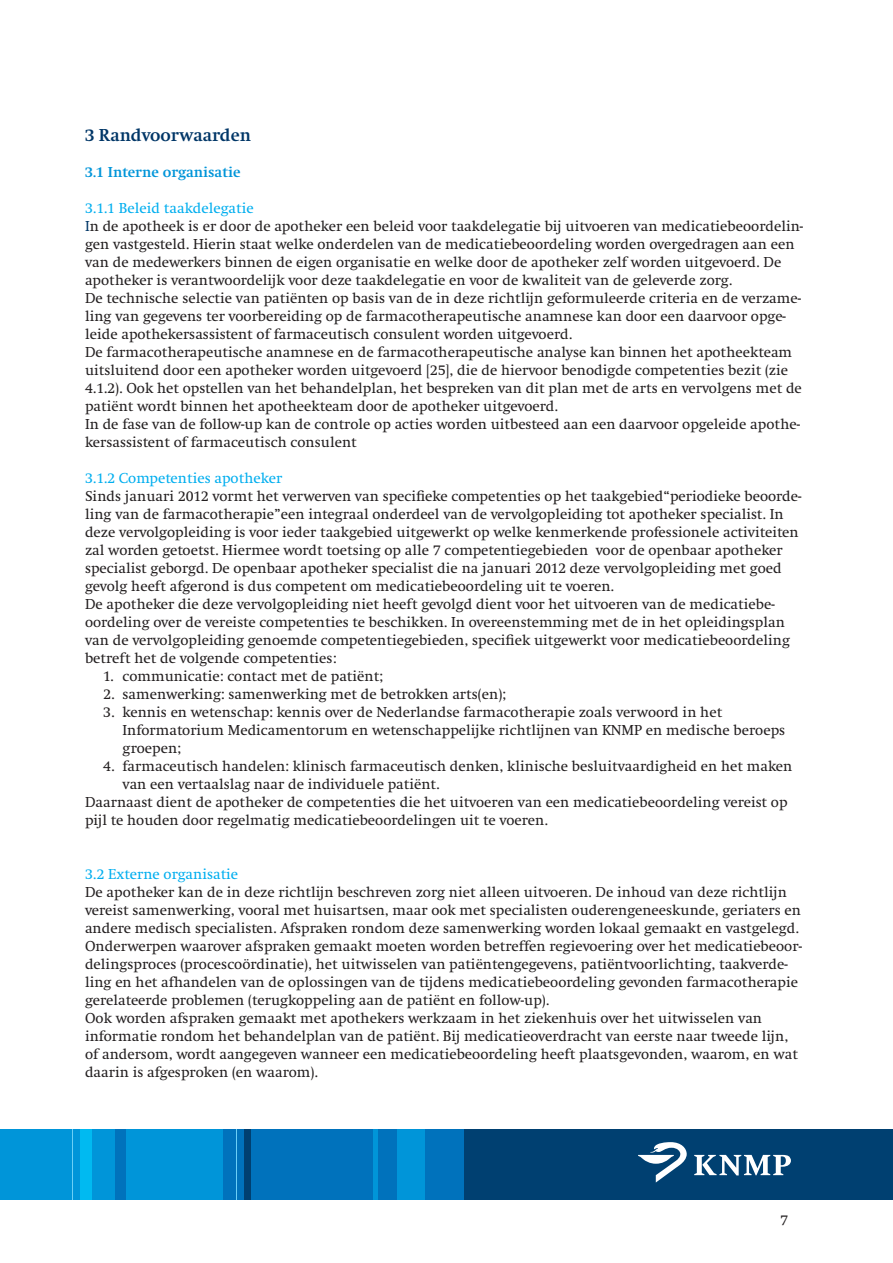
<style>
.page{position:relative;width:893px;height:1263px;background:#fff}
.page>*{position:absolute;margin:0;border:0;box-sizing:border-box;transform-origin:0 0}
.t1{font:700 18px "Swift";color:#003667}
.t2{font:15px/18px "Swift";color:#231f20}
.t3{font:15px "Swift";color:#00aeef}
.t4{font:700 15px "Swift";color:#0095d9}
.s1{color:#00aeef}
.s2{color:#003667}
</style>
<div class="page">
<div style="left:463px;top:1129px;width:430px;height:70px;background:#004071"></div>
<div style="left:222px;top:1129px;width:242px;height:70px;background:#0072bc"></div>
<div style="left:0;top:1129px;width:223px;height:70px;background:#0095d9"></div>
<div style="left:245px;top:1129px;width:6px;height:70px;background:#004071"></div>
<div style="left:80px;top:1129px;width:12px;height:70px;background:#00baf1"></div>
<div style="left:397px;top:1129px;width:27px;height:70px;background:#0095d9"></div>
<div style="left:115px;top:1129px;width:10px;height:70px;background:#0072bc"></div>
<div style="left:373px;top:1129px;width:5px;height:70px;background:#0095d9"></div>
<svg style="left:638px;top:1142px;width:49px;height:40px"></svg>
<svg style="left:694px;top:1155px;width:97px;height:20px"></svg>
<hr style="left:72px;top:1129px;width:1px;height:70px;background:#6bcff6">
<hr style="left:236px;top:1129px;width:1px;height:70px;background:#6bcff6">
<p class="t1" style="left:85px;top:125px;width:167px">3 Randvoorwaarden</p>
<p class="t4" style="left:85px;top:164px;width:157px">3.1 Interne organisatie</p>
<p class="t2" style="left:85px;top:199px;width:720px"><span class="s1">3.1.1 Beleid taakdelegatie<br></span><span class="s2">I</span>n de apotheek is er door de apotheker een beleid voor taakdelegatie bij uitvoeren van medicatiebeoordelin&shy;gen vastgesteld. Hierin staat welke onderdelen van de medicatiebeoordeling worden overgedragen aan een van de medewerkers binnen de eigen organisatie en welke door de apotheker zelf worden uitgevoerd. De apotheker is verantwoordelijk voor deze taakdelegatie en voor de kwaliteit van de geleverde zorg.<br>De technische selectie van patiënten op basis van de in deze richtlijn geformuleerde criteria en de verzame&shy;ling van gegevens ter voorbereiding op de farmacotherapeutische anamnese kan door een daarvoor opge&shy;leide apothekersassistent of farmaceutisch consulent worden uitgevoerd.<br>De farmacotherapeutische anamnese en de farmacotherapeutische analyse kan binnen het apotheekteam uitsluitend door een apotheker worden uitgevoerd [25], die de hiervoor benodigde competenties bezit (zie 4.1.2). Ook het opstellen van het behandelplan, het bespreken van dit plan met de arts en vervolgens met de patiënt wordt binnen het apotheekteam door de apotheker uitgevoerd.<br>In de fase van de follow-up kan de controle op acties worden uitbesteed aan een daarvoor opgeleide apothe&shy;kersassistent of farmaceutisch consulent</p>
<p class="t3" style="left:85px;top:470px;width:199px">3.1.2 Competenties apotheker</p>
<p class="t2" style="left:85px;top:487px;width:718px">Sinds januari 2012 vormt het verwerven van specifieke competenties op het taakgebied“periodieke beoorde&shy;ling van de farmacotherapie”een integraal onderdeel van de vervolgopleiding tot apotheker specialist. In deze vervolgopleiding is voor ieder taakgebied uitgewerkt op welke kenmerkende professionele activiteiten zal worden getoetst. Hiermee wordt toetsing op alle 7 competentiegebieden voor de openbaar apotheker specialist geborgd. De openbaar apotheker specialist die na januari 2012 deze vervolgopleiding met goed gevolg heeft afgerond is dus competent om medicatiebeoordeling uit te voeren.<br>De apotheker die deze vervolgopleiding niet heeft gevolgd dient voor het uitvoeren van de medicatiebe&shy;oordeling over de vereiste competenties te beschikken. In overeenstemming met de in het opleidingsplan van de vervolgopleiding genoemde competentiegebieden, specifiek uitgewerkt voor medicatiebeoordeling betreft het de volgende competenties:</p>
<p class="t2" style="left:103px;top:667px;width:282px">1. communicatie: contact met de patiënt;</p>
<p class="t2" style="left:103px;top:685px;width:405px">2. samenwerking: samenwerking met de betrokken arts(en);</p>
<p class="t2" style="left:123px;top:703px;width:664px;text-indent:-20px">3. kennis en wetenschap: kennis over de Nederlandse farmacotherapie zoals verwoord in het<br>Informatorium Medicamentorum en wetenschappelijke richtlijnen van KNMP en medische beroeps groepen;</p>
<p class="t2" style="left:103px;top:757px;width:691px">4. farmaceutisch handelen: klinisch farmaceutisch denken, klinische besluitvaardigheid en het maken</p>
<p class="t2" style="left:123px;top:775px;width:319px">van een vertaalslag naar de individuele patiënt.</p>
<p class="t2" style="left:85px;top:793px;width:704px">Daarnaast dient de apotheker de competenties die het uitvoeren van een medicatiebeoordeling vereist op</p>
<p class="t2" style="left:85px;top:811px;width:464px">pijl te houden door regelmatig medicatiebeoordelingen uit te voeren.</p>
<p class="t3" style="left:85px;top:866px;width:155px">3.2 Externe organisatie</p>
<p class="t2" style="left:85px;top:883px;width:718px">De apotheker kan de in deze richtlijn beschreven zorg niet alleen uitvoeren. De inhoud van deze richtlijn vereist samenwerking, vooral met huisartsen, maar ook met specialisten ouderengeneeskunde, geriaters en andere medisch specialisten. Afspraken rondom deze samenwerking worden lokaal gemaakt en vastgelegd.<br>Onderwerpen waarover afspraken gemaakt moeten worden betreffen regievoering over het medicatiebeoor&shy;delingsproces (procescoördinatie), het uitwisselen van patiëntengegevens, patiëntvoorlichting, taakverde&shy;ling en het afhandelen van de oplossingen van de tijdens medicatiebeoordeling gevonden farmacotherapie gerelateerde problemen (terugkoppeling aan de patiënt en follow-up).<br>Ook worden afspraken gemaakt met apothekers werkzaam in het ziekenhuis over het uitwisselen van informatie rondom het behandelplan van de patiënt. Bij medicatieoverdracht van eerste naar tweede lijn, of andersom, wordt aangegeven wanneer een medicatiebeoordeling heeft plaatsgevonden, waarom, en wat daarin is afgesproken (en waarom).</p>
<p class="t2" style="left:780px;top:1212px;width:9px">7</p>
</div>
